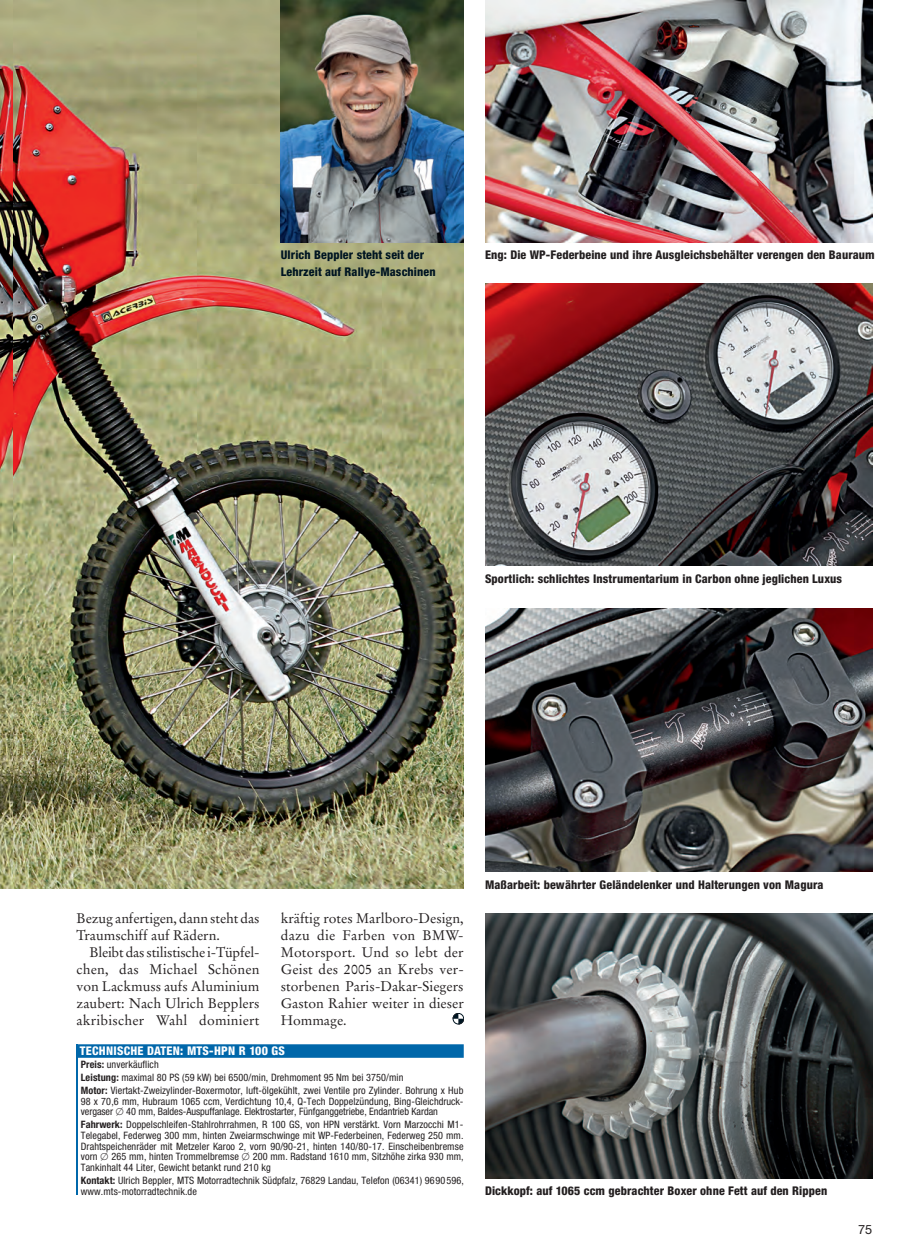
<style>
.page{position:relative;width:919px;height:1259px;background:#fff}
.page>*{position:absolute;margin:0;border:0;box-sizing:border-box;transform-origin:0 0}
.t1{font:13.8px/17px "Stempel Garamond";color:#231f20;text-align:justify}
.t2{font:12.75px "Helvetica Neue";color:#231f20}
.t3{font:800 condensed 12px "Helvetica Neue";letter-spacing:.01em;color:#231f20}
.t4{font:800 condensed 12px "Helvetica Neue";letter-spacing:.01em;color:#001522}
.t5{font:800 condensed 12px "Helvetica Neue";letter-spacing:.02em;color:#fff}
.t6{font:condensed 10.2px/10.8px "Helvetica Neue";letter-spacing:.01em;color:#231f20}
.s1{font-weight:700}
</style>
<div class="page">
<img style="left:13px;top:0;width:450px;height:889px">
<img style="left:0;top:0;width:13px;height:889px">
<img style="left:485px;top:284px;width:387px;height:282px">
<img style="left:485px;top:608px;width:387px;height:264px">
<img style="left:485px;top:913px;width:387px;height:265px">
<div style="left:77px;top:1044px;width:386px;height:13px;background:#0067aa"></div>
<hr style="left:77px;top:1044px;width:1px;height:151px;background:#0067aa">
<img style="left:485px;top:0;width:387px;height:242px">
<img style="left:281px;top:0;width:182px;height:242px">
<svg style="left:453px;top:1013px;width:11px;height:11px"></svg>
<p class="t4" style="left:281px;top:251px;width:145px">Ulrich Beppler steht seit der</p>
<p class="t3" style="left:485px;top:251px;width:391px">Eng: Die WP-Federbeine und ihre Ausgleichsbehälter verengen den Bauraum</p>
<p class="t4" style="left:281px;top:268px;width:156px">Lehrzeit auf Rallye-Maschinen</p>
<p class="t3" style="left:485px;top:574px;width:358px">Sportlich: schlichtes Instrumentarium in Carbon ohne jeglichen Luxus</p>
<h1 class="t1" style="left:77px;top:911px;width:184px">Bezug anfertigen, dann steht das<br>Traumschiff auf Rädern.</h1>
<h1 class="t1" style="left:76px;top:945px;width:184px;text-indent:13px">Bleibt das stilistische i-Tüpfel&shy;chen, das Michael Schönen von Lackmuss aufs Aluminium zaubert: Nach Ulrich Bepplers akribischer Wahl dominiert</h1>
<h1 class="t1" style="left:281px;top:911px;width:184px">kräftig rotes Marlboro-Design, dazu die Farben von BMW-Motorsport. Und so lebt der Geist des 2005 an Krebs ver&shy;storbenen Paris-Dakar-Siegers Gaston Rahier weiter in dieser Hommage.</h1>
<p class="t5" style="left:80px;top:1047px;width:206px">TECHNISCHE DATEN: MTS-HPN R 100 GS</p>
<p class="t6" style="left:81px;top:1059px;width:384px;line-height:12.6px"><span class="s1">Preis:</span> unverkäuflich<br><span class="s1">Leistung:</span> maximal 80 PS (59 kW) bei 6500/min, Drehmoment 95 Nm bei 3750/min<br><span class="s1">Motor:</span> Viertakt-Zweizylinder-Boxermotor, luft-ölgekühlt, zwei Ventile pro Zylinder. Bohrung x Hub</p>
<p class="t6" style="left:81px;top:1096px;width:384px">98 x 70,6 mm, Hubraum 1065 ccm, Verdichtung 10,4, Q-Tech Doppelzündung, Bing-Gleichdruck&shy;vergaser</p>
<p class="t6" style="left:81px;top:1106px;width:384px;line-height:12.6px;text-indent:45px">40 mm, Baldes-Auspuffanlage. Elektrostarter, Fünfganggetriebe, Endantrieb Kardan<br><span class="s1">Fahrwerk:</span> Doppelschleifen-Stahlrohrrahmen, R 100 GS, von HPN verstärkt. Vorn Marzocchi M1-</p>
<p class="t6" style="left:81px;top:1130px;width:384px;text-align:justify">Telegabel, Federweg 300 mm, hinten Zweiarmschwinge mit WP-Federbeinen, Federweg 250 mm.<br>Drahtspeichenräder mit Metzeler Karoo 2, vorn 90/90-21, hinten 140/80-17. Einscheibenbremse vorn</p>
<p class="t6" style="left:81px;top:1152px;width:384px;text-indent:172px">200 mm. Radstand 1610 mm, Sitzhöhe zirka 930 mm,<br>Tankinhalt 44 Liter, Gewicht betankt rund 210 kg</p>
<p class="t6" style="left:81px;top:1175px;width:384px"><span class="s1">Kontakt:</span> Ulrich Beppler, MTS Motorradtechnik Südpfalz, 76829 Landau, Telefon (06341) 9690596, www.mts-motorradtechnik.de</p>
<p class="t6" style="left:111px;top:1152px;width:129px">265 mm, hinten Trommelbremse</p>
<p class="t3" style="left:485px;top:880px;width:340px">Maßarbeit: bewährter Geländelenker und Halterungen von Magura</p>
<p class="t3" style="left:485px;top:1186px;width:344px">Dickkopf: auf 1065 ccm gebrachter Boxer ohne Fett auf den Rippen</p>
<p class="t2" style="left:857px;top:1225px;width:16px">75</p>
</div>
